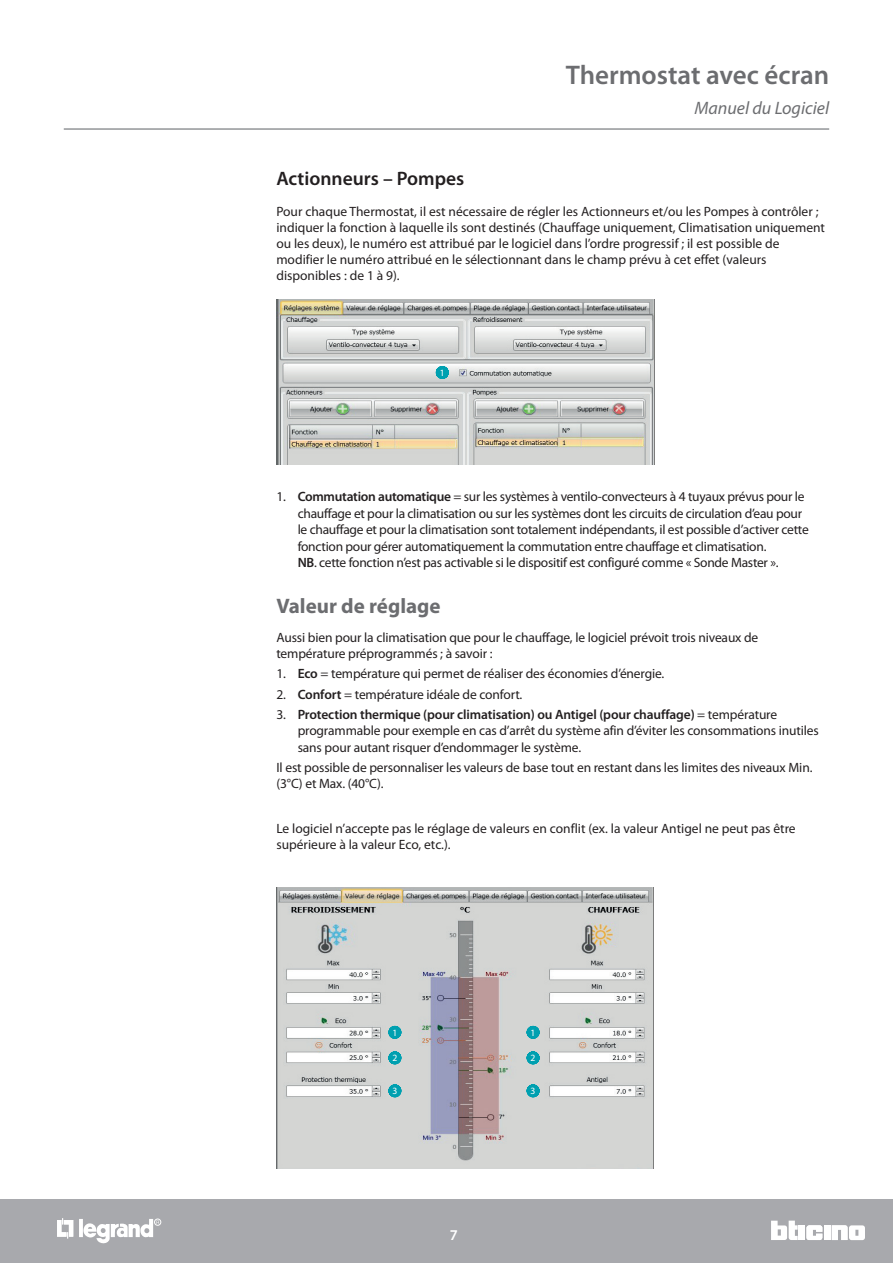
<style>
.page{position:relative;width:893px;height:1263px;background:#fff}
.page>*{position:absolute;margin:0;border:0;box-sizing:border-box;transform-origin:0 0}
.t1{font:600 27px "Myriad Pro";color:#6c6d70}
.t2{font:700 21px "Myriad Pro";color:#6c6d70}
.t3{font:600 19.5px "Myriad Pro";color:#231f20}
.t4{font:italic 18px "Myriad Pro";color:#6c6d70}
.t5{font:600 15px "Myriad Pro";color:#fff}
.t6{font:13.5px/16.2px "Myriad Pro";letter-spacing:-.01em;color:#231f20}
.t7{font:9.6px "Myriad Pro";color:#fff}
.s1{font-weight:600}
</style>
<div class="page">
<hr style="left:64px;top:128px;width:765px;height:2px;background:#939598">
<div style="left:0;top:1199px;width:893px;height:64px;background:#a8a9ad"></div>
<div style="left:799px;top:1225px;width:6px;height:15px;background:#fff"></div>
<div style="left:824px;top:1225px;width:6px;height:15px;background:#fff"></div>
<svg style="left:832px;top:1225px;width:33px;height:15px"></svg>
<svg style="left:771px;top:1220px;width:27px;height:20px"></svg>
<svg style="left:806px;top:1225px;width:16px;height:15px"></svg>
<hr style="left:79px;top:1219px;width:4px;height:18px;background:#fff">
<svg style="left:57px;top:1218px;width:16px;height:20px"></svg>
<div style="left:154px;top:1219px;width:7px;height:6px;border:1px solid #fff;border-radius:50%"></div>
<svg style="left:83px;top:1219px;width:76px;height:25px"></svg>
<img style="left:276px;top:888px;width:377px;height:280px">
<svg style="left:388px;top:1025px;width:14px;height:14px"></svg>
<svg style="left:526px;top:1025px;width:14px;height:14px"></svg>
<svg style="left:388px;top:1051px;width:14px;height:14px"></svg>
<svg style="left:526px;top:1051px;width:14px;height:14px"></svg>
<svg style="left:388px;top:1084px;width:14px;height:14px"></svg>
<svg style="left:526px;top:1084px;width:14px;height:14px"></svg>
<img style="left:276px;top:300px;width:379px;height:165px">
<svg style="left:435px;top:365px;width:14px;height:14px"></svg>
<h1 class="t1" style="left:566px;top:58px;width:265px">Thermostat avec écran</h1>
<h3 class="t4" style="left:694px;top:97px;width:136px">Manuel du Logiciel</h3>
<h3 class="t3" style="left:276px;top:166px;width:189px">Actionneurs – Pompes</h3>
<p class="t6" style="left:276px;top:203px;width:550px">Pour chaque Thermostat, il est nécessaire de régler les Actionneurs et/ou les Pompes à contrôler ; indiquer la fonction à laquelle ils sont destinés (Chauffage uniquement, Climatisation uniquement ou les deux), le numéro est attribué par le logiciel dans l’ordre progressif ; il est possible de modifier le numéro attribué en le sélectionnant dans le champ prévu à cet effet (valeurs disponibles : de 1 à 9).</p>
<p class="t7" style="left:440px;top:367px;width:6px">1</p>
<p class="t6" style="left:298px;top:488px;width:513px;text-indent:-21px">1. <span class="s1">Commutation automatique</span> = sur les systèmes à ventilo-convecteurs à 4 tuyaux prévus pour le chauffage et pour la climatisation ou sur les systèmes dont les circuits de circulation d’eau pour le chauffage et pour la climatisation sont totalement indépendants, il est possible d’activer cette fonction pour gérer automatiquement la commutation entre chauffage et climatisation.<br><span class="s1">NB</span>. cette fonction n’est pas activable si le dispositif est configuré comme « Sonde Master ».</p>
<h2 class="t2" style="left:276px;top:592px;width:166px">Valeur de réglage</h2>
<p class="t6" style="left:276px;top:629px;width:483px">Aussi bien pour la climatisation que pour le chauffage, le logiciel prévoit trois niveaux de température préprogrammés ; à savoir :</p>
<p class="t6" style="left:276px;top:665px;width:389px">1. <span class="s1">Eco</span> = température qui permet de réaliser des économies d’énergie.</p>
<p class="t6" style="left:276px;top:686px;width:248px">2. <span class="s1">Confort</span> = température idéale de confort.</p>
<p class="t6" style="left:298px;top:706px;width:523px;text-indent:-21px">3. <span class="s1">Protection thermique (pour climatisation) ou Antigel (pour chauffage)</span> = température programmable pour exemple en cas d’arrêt du système afin d’éviter les consommations inutiles sans pour autant risquer d’endommager le système.</p>
<p class="t6" style="left:276px;top:759px;width:538px">Il est possible de personnaliser les valeurs de base tout en restant dans les limites des niveaux Min. (3°C) et Max. (40°C).</p>
<p class="t6" style="left:276px;top:820px;width:521px">Le logiciel n’accepte pas le réglage de valeurs en conflit (ex. la valeur Antigel ne peut pas être supérieure à la valeur Eco, etc.).</p>
<p class="t7" style="left:392px;top:1026px;width:6px">1</p>
<p class="t7" style="left:531px;top:1026px;width:6px">1</p>
<p class="t7" style="left:392px;top:1052px;width:6px">2</p>
<p class="t7" style="left:531px;top:1052px;width:6px">2</p>
<p class="t7" style="left:392px;top:1085px;width:6px">3</p>
<p class="t7" style="left:531px;top:1085px;width:6px">3</p>
<p class="t5" style="left:450px;top:1225px;width:10px">7</p>
</div>
